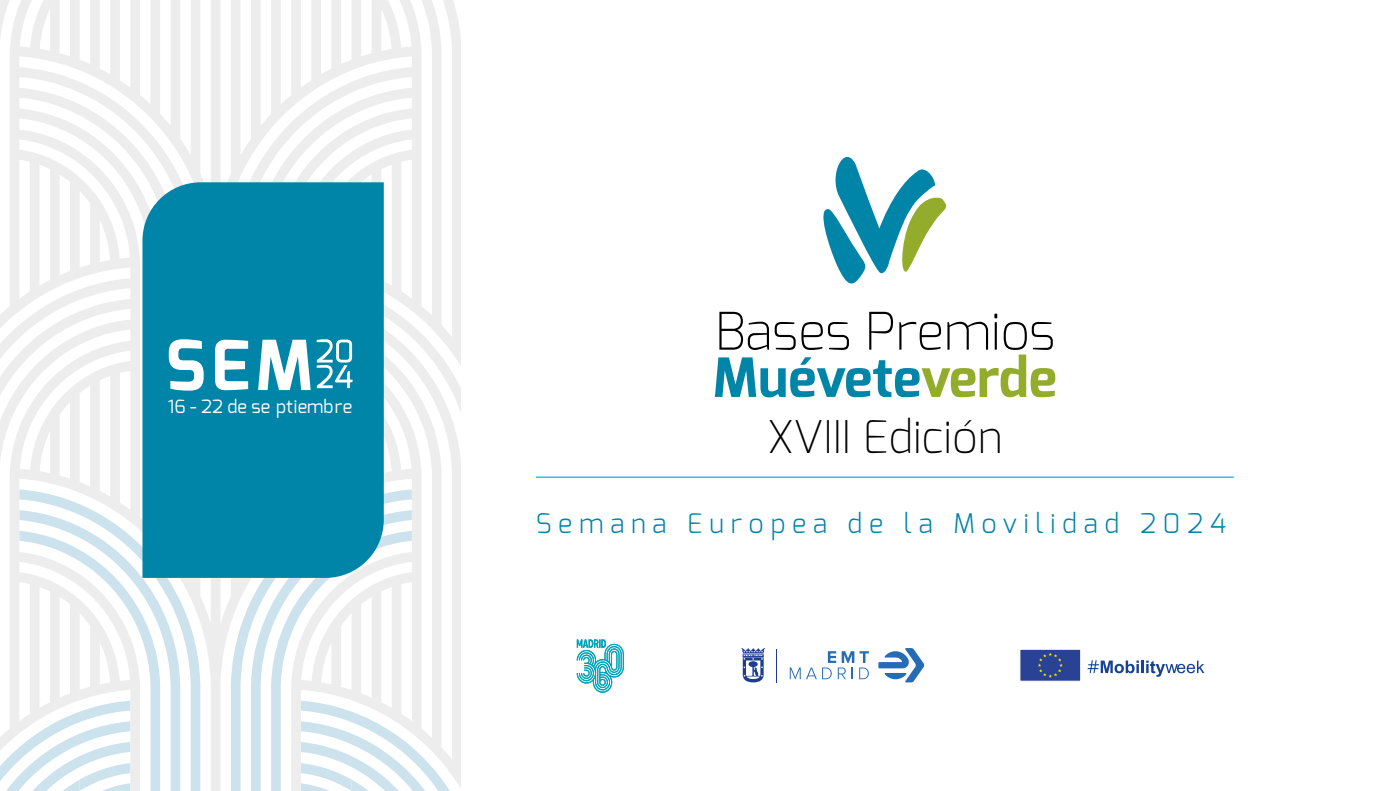
<style>
.page{position:relative;width:1378px;height:791px;background:#fff}
.page>*{position:absolute;margin:0;border:0;box-sizing:border-box;transform-origin:0 0}
.t1{font:700 54px "Exo";color:#0084a7}
.t2{font:200 51.75px "Exo";color:#000}
.t3{font:200 45px "Exo";color:#000}
.t4{font:300 27px "Exo";letter-spacing:.25em;color:#0084a7}
.t5{font:18.22px "Exo";color:#fff}
.s1{color:#94ac2c}
</style>
<div class="page">
<svg style="left:0;top:0;width:460px;height:791px"></svg>
<hr style="left:536px;top:477px;width:697px;height:1px;background:#00a5c4">
<svg style="left:823px;top:156px;width:124px;height:128px"></svg>
<svg style="left:577px;top:639px;width:47px;height:54px"></svg>
<svg style="left:1087px;top:660px;width:117px;height:17px"></svg>
<div style="left:1019px;top:649px;width:62px;height:32px;background:#294294;border:1px solid #fff"></div>
<svg style="left:1038px;top:653px;width:25px;height:25px"></svg>
<svg style="left:878px;top:648px;width:46px;height:34px"></svg>
<svg style="left:790px;top:651px;width:79px;height:28px"></svg>
<hr style="left:776px;top:649px;width:1px;height:33px;background:#1d3d90">
<svg style="left:741px;top:648px;width:24px;height:34px"></svg>
<div style="left:142px;top:182px;width:242px;height:396px;background:#0084a7"></div>
<svg style="left:317px;top:339px;width:35px;height:49px"></svg>
<svg style="left:169px;top:339px;width:35px;height:52px"></svg>
<svg style="left:215px;top:340px;width:33px;height:50px"></svg>
<svg style="left:258px;top:340px;width:53px;height:50px"></svg>
<p class="t5" style="left:168px;top:394px;width:186px">16 - 22 de se ptiembre</p>
<h2 class="t2" style="left:714px;top:298px;width:342px">Bases Premios</h2>
<h1 class="t1" style="left:713px;top:343px;width:346px">Muévete<span class="s1">verde</span></h1>
<h3 class="t3" style="left:767px;top:408px;width:237px">XVIII Edición</h3>
<p class="t4" style="left:536px;top:506px;width:692px">Semana Europea de la Movilidad 2024</p>
</div>
